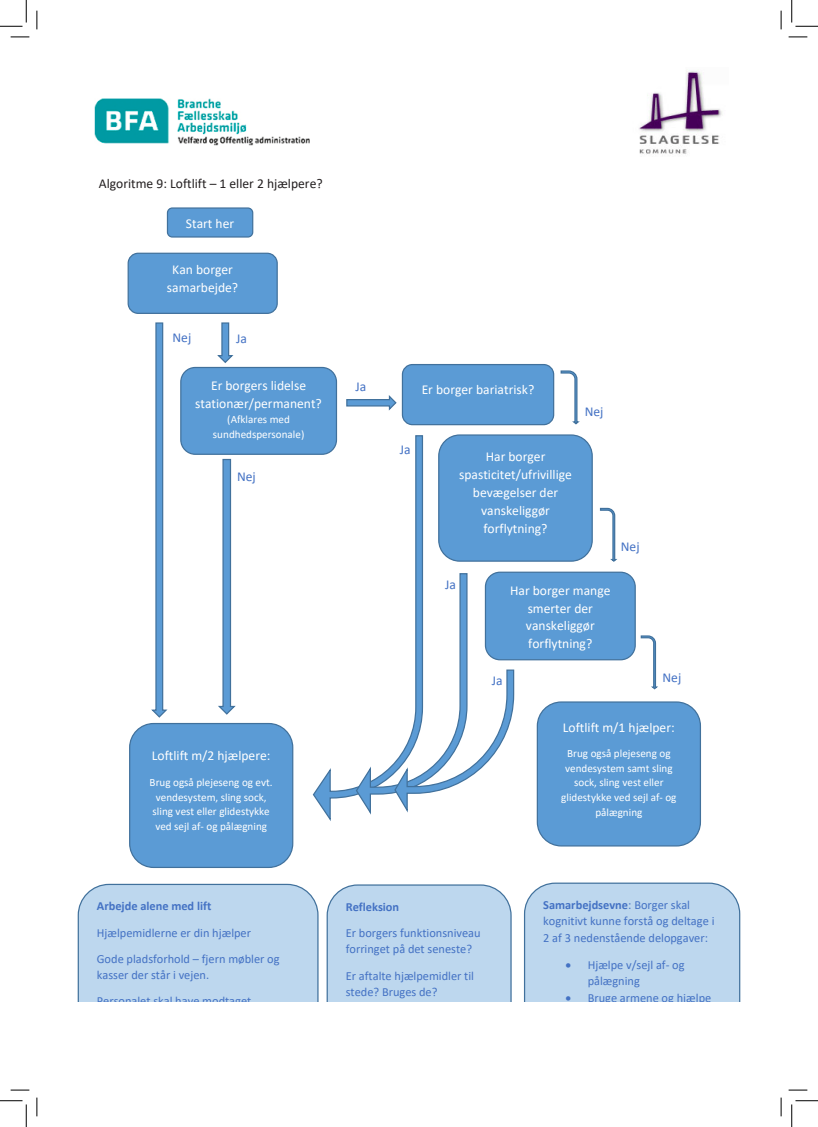
<style>
.page{position:relative;width:818px;height:1127px;background:#fff}
.page>*{position:absolute;margin:0;border:0;box-sizing:border-box;transform-origin:0 0}
.t1{font:13.5px/17.9px "Calibri";color:#fff;text-align:center}
.t2{font:13.5px "Calibri";color:#231f20}
.t3{font:13.5px "Calibri";color:#4472c4}
.t4{font:12.38px/26.1px "Calibri";color:#4472c4}
.t5{font:11.12px/14.6px "Calibri";color:#fff;text-align:center}
.s1{font-weight:700}
</style>
<div class="page">
<img style="left:639px;top:71px;width:83px;height:83px">
<img style="left:95px;top:98px;width:215px;height:48px">
<div style="left:167px;top:207px;width:86px;height:30px;background:#5b9bd5;border:1px solid #41719c;border-radius:5px"></div>
<div style="left:128px;top:252px;width:150px;height:62px;background:#5b9bd5;border:1px solid #41719c;border-radius:10px"></div>
<div style="left:180px;top:367px;width:157px;height:88px;background:#5b9bd5;border:1px solid #41719c;border-radius:14px"></div>
<div style="left:402px;top:364px;width:152px;height:61px;background:#5b9bd5;border:1px solid #41719c;border-radius:10px"></div>
<div style="left:438px;top:434px;width:155px;height:127px;background:#5b9bd5;border:1px solid #41719c;border-radius:21px"></div>
<div style="left:485px;top:571px;width:151px;height:89px;background:#5b9bd5;border:1px solid #41719c;border-radius:15px"></div>
<div style="left:129px;top:722px;width:164px;height:145px;background:#5b9bd5;border:1px solid #41719c;border-radius:24px"></div>
<div style="left:537px;top:701px;width:164px;height:145px;background:#5b9bd5;border:1px solid #41719c;border-radius:24px"></div>
<div style="left:78px;top:883px;width:241px;height:118px;background:#bdd7ee"></div>
<div style="left:327px;top:884px;width:185px;height:117px;background:#bdd7ee"></div>
<div style="left:524px;top:882px;width:216px;height:119px;background:#bdd7ee"></div>
<svg style="left:217px;top:322px;width:17px;height:41px"></svg>
<img style="left:227px;top:330px;width:7px;height:21px">
<svg style="left:151px;top:322px;width:17px;height:396px"></svg>
<img style="left:164px;top:329px;width:4px;height:21px">
<svg style="left:218px;top:458px;width:18px;height:257px"></svg>
<img style="left:228px;top:468px;width:8px;height:21px">
<img style="left:438px;top:455px;width:2px;height:21px">
<img style="left:438px;top:531px;width:5px;height:21px">
<svg style="left:346px;top:395px;width:51px;height:16px"></svg>
<svg style="left:312px;top:434px;width:112px;height:387px"></svg>
<svg style="left:355px;top:572px;width:160px;height:244px"></svg>
<svg style="left:560px;top:370px;width:18px;height:55px"></svg>
<svg style="left:599px;top:507px;width:19px;height:55px"></svg>
<svg style="left:640px;top:635px;width:17px;height:55px"></svg>
<img style="left:576px;top:403px;width:4px;height:21px">
<img style="left:612px;top:538px;width:6px;height:21px">
<img style="left:653px;top:668px;width:5px;height:21px">
<svg style="left:11px;top:36px;width:18px;height:2px"></svg>
<svg style="left:788px;top:36px;width:19px;height:2px"></svg>
<svg style="left:11px;top:1089px;width:18px;height:1px"></svg>
<svg style="left:788px;top:1089px;width:19px;height:1px"></svg>
<svg style="left:36px;top:11px;width:2px;height:18px"></svg>
<svg style="left:36px;top:1097px;width:2px;height:18px"></svg>
<svg style="left:780px;top:11px;width:2px;height:18px"></svg>
<svg style="left:780px;top:1097px;width:2px;height:18px"></svg>
<svg style="left:0;top:0;width:27px;height:27px"></svg>
<svg style="left:0;top:1100px;width:27px;height:26px"></svg>
<svg style="left:791px;top:0;width:27px;height:27px"></svg>
<svg style="left:791px;top:1100px;width:27px;height:26px"></svg>
<p class="t2" style="left:99px;top:174px;width:225px">Algoritme 9: Loftlift – 1 eller 2 hjælpere?</p>
<p class="t1" style="left:186px;top:214px;width:50px">Start her</p>
<p class="t1" style="left:167px;top:260px;width:73px">Kan borger samarbejde?</p>
<p class="t3" style="left:173px;top:328px;width:20px">Nej</p>
<p class="t3" style="left:236px;top:329px;width:12px">Ja</p>
<p class="t1" style="left:195px;top:376px;width:128px">Er borgers lidelse stationær/permanent?</p>
<p class="t5" style="left:213px;top:412px;width:93px">(Afklares med sundhedspersonale)</p>
<p class="t3" style="left:237px;top:467px;width:20px">Nej</p>
<p class="t3" style="left:355px;top:377px;width:12px">Ja</p>
<p class="t1" style="left:152px;top:746px;width:120px">Loftlift m/2 hjælpere:</p>
<p class="t5" style="left:150px;top:774px;width:125px;text-align:left">Brug også plejeseng og evt. vendesystem, sling sock, sling vest eller glidestykke ved sejl af- og pålægning</p>
<p class="t3" style="left:400px;top:440px;width:12px">Ja</p>
<p class="t1" style="left:422px;top:380px;width:114px">Er borger bariatrisk?</p>
<p class="t3" style="left:585px;top:402px;width:20px">Nej</p>
<p class="t1" style="left:459px;top:447px;width:114px">Har borger spasticitet/ufrivillige bevægelser der vanskeliggør forflytning?</p>
<p class="t3" style="left:445px;top:575px;width:12px">Ja</p>
<p class="t1" style="left:510px;top:580px;width:102px">Har borger mange smerter der vanskeliggør forflytning?</p>
<p class="t3" style="left:492px;top:671px;width:12px">Ja</p>
<p class="t3" style="left:621px;top:537px;width:20px">Nej</p>
<p class="t3" style="left:662px;top:667px;width:20px">Nej</p>
<p class="t1" style="left:563px;top:717px;width:113px">Loftlift m/1 hjælper:</p>
<p class="t5" style="left:561px;top:745px;width:117px">Brug også plejeseng og vendesystem samt sling sock, sling vest eller glidestykke ved sejl af- og pålægning</p>
<p class="t4" style="left:97px;top:892px;width:184px"><span class="s1">Arbejde alene med lift<br></span>Hjælpemidlerne er din hjælper<br>Gode pladsforhold – fjern møbler og</p>
<p class="t4" style="left:97px;top:961px;width:156px">kasser der står i vejen.<br>Personalet skal have modtaget</p>
<p class="t4" style="left:346px;top:893px;width:137px"><span class="s1">Refleksion<br></span>Er borgers funktionsniveau</p>
<p class="t4" style="left:346px;top:935px;width:130px">forringet på det seneste?<br>Er aftalte hjælpemidler til</p>
<p class="t4" style="left:346px;top:978px;width:93px">stede? Bruges de?</p>
<p class="t4" style="left:543px;top:896px;width:173px;line-height:16.2px"><span class="s1">Samarbejdsevne</span>: Borger skal kognitivt kunne forstå og deltage i<br>2 af 3 nedenstående delopgaver:</p>
<p class="t4" style="left:588px;top:955px;width:98px;line-height:16.2px;text-indent:-22px">• Hjælpe v/sejl af- og pålægning</p>
<p class="t4" style="left:565px;top:984px;width:147px">• Bruge armene og hjælpe</p>
</div>
